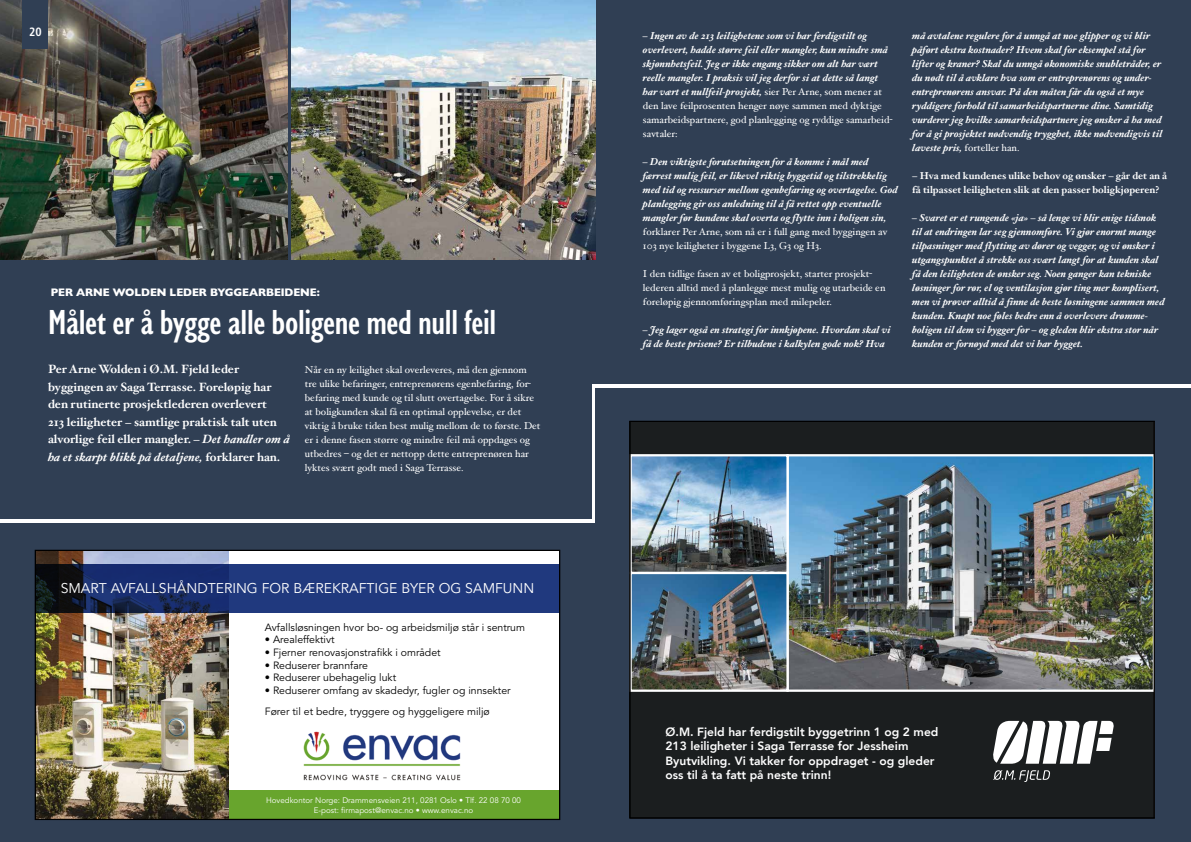
<style>
.page{position:relative;width:1191px;height:842px;background:#fff}
.page>*{position:absolute;margin:0;border:0;box-sizing:border-box;transform-origin:0 0}
.t1{font:600 condensed 36px "Gill Sans Nova";letter-spacing:-.01em;color:#fff}
.t2{font:14px "Avenir LT Std";color:#fff}
.t3{font:700 12px/17.5px "Hoefler Text";color:#fff}
.t4{font:800 12px/14.4px "Avenir";color:#fff}
.t5{font:700 condensed 12px "Frutiger LT Std";color:#fff}
.t6{font:800 11px "Gill Sans Nova";letter-spacing:-.01em;color:#fff}
.t7{font:10.5px/21px "Avenir LT Std";color:#000}
.t8{font:italic 700 10px/14px "Hoefler Text";color:#fff}
.t9{font:10px/14px "Hoefler Text";color:#fff}
.t10{font:700 10px/14px "Hoefler Text";color:#fff}
.t11{font:8px/9.6px "Avenir LT Std";color:#fff;text-align:center}
.s1{font-style:italic}
.s2{font-weight:400;font-style:normal}
</style>
<div class="page">
<div style="left:0;top:523px;width:602px;height:319px;background:#303f54"></div>
<div style="left:0;top:0;width:591px;height:519px;background:#303f54"></div>
<div style="left:587px;top:0;width:604px;height:384px;background:#303f54"></div>
<img style="left:0;top:0;width:288px;height:259px">
<img style="left:292px;top:0;width:303px;height:259px">
<div style="left:595px;top:388px;width:596px;height:454px;background:#303f54"></div>
<div style="left:630px;top:421px;width:524px;height:397px;background:#1b1e1f"></div>
<img style="left:633px;top:457px;width:152px;height:232px">
<img style="left:788px;top:454px;width:364px;height:238px">
<div style="left:630px;top:454px;width:158px;height:120px;border:2px solid #fff"></div>
<div style="left:630px;top:572px;width:158px;height:120px;border:2px solid #fff"></div>
<svg style="left:993px;top:721px;width:120px;height:43px"></svg>
<svg style="left:993px;top:770px;width:57px;height:12px"></svg>
<div style="left:35px;top:550px;width:525px;height:269px;background:#fff"></div>
<div style="left:227px;top:790px;width:333px;height:29px;background:#68a52d"></div>
<img style="left:37px;top:552px;width:191px;height:265px">
<img style="left:303px;top:731px;width:158px;height:50px">
<svg style="left:37px;top:564px;width:521px;height:49px;background:#1b316e"></svg>
<div style="left:35px;top:550px;width:525px;height:270px;border:1px solid #000"></div>
<div style="left:23px;top:0;width:25px;height:49px;background:#303f54"></div>
<p class="t5" style="left:29px;top:25px;width:14px">20</p>
<p class="t6" style="left:51px;top:285px;width:270px">PER ARNE WOLDEN LEDER BYGGEARBEIDENE:</p>
<h1 class="t1" style="left:48px;top:298px;width:450px">Målet er å bygge alle boligene med null feil</h1>
<p class="t3" style="left:48px;top:361px;width:244px">Per Arne Wolden i Ø.M. Fjeld leder byggingen av Saga Terrasse. Foreløpig har den rutinerte prosjektlederen overlevert<br>213 leiligheter – samtlige praktisk talt uten alvorlige feil eller mangler. <span class="s1">– Det handler om å ha et skarpt blikk på detaljene,</span> forklarer han.</p>
<p class="t9" style="left:305px;top:363px;width:237px">Når en ny leilighet skal overleveres, må den gjennom tre ulike befaringer, entreprenørens egenbefaring, for&shy;befaring med kunde og til slutt overtagelse. For å sikre at boligkunden skal få en optimal opplevelse, er det viktig å bruke tiden best mulig mellom de to første. Det er i denne fasen større og mindre feil må oppdages og utbedres – og det er nettopp dette entreprenøren har lyktes svært godt med i Saga Terrasse.</p>
<h2 class="t2" style="left:61px;top:580px;width:475px">SMART AVFALLSHÅNDTERING FOR BÆREKRAFTIGE BYER OG SAMFUNN</h2>
<p class="t7" style="left:265px;top:617px;width:262px">Avfallsløsningen hvor bo- og arbeidsmiljø står i sentrum</p>
<p class="t7" style="left:265px;top:629px;width:71px">• Arealeffektivt</p>
<p class="t7" style="left:265px;top:642px;width:177px">• Fjerner renovasjonstrafikk i området</p>
<p class="t7" style="left:265px;top:655px;width:105px">• Reduserer brannfare</p>
<p class="t7" style="left:265px;top:667px;width:133px">• Reduserer ubehagelig lukt</p>
<p class="t7" style="left:265px;top:680px;width:247px">• Reduserer omfang av skadedyr, fugler og innsekter<br>Fører til et bedre, tryggere og hyggeligere miljø</p>
<p class="t11" style="left:266px;top:796px;width:256px">Hovedkontor Norge: Drammensveien 211, 0281 Oslo • Tlf. 22 08 70 00<br>E-post: firmapost@envac.no • www.envac.no</p>
<p class="t8" style="left:643px;top:29px;width:251px">– Ingen av de 213 leilighetene som vi har ferdigstilt og overlevert, hadde større feil eller mangler, kun mindre små skjønnhetsfeil. Jeg er ikke engang sikker om alt har vært reelle mangler. I praksis vil jeg derfor si at dette så langt har vært et nullfeil-prosjekt, <span class="s2">sier Per Arne, som mener at den lave feilprosenten henger nøye sammen med dyktige samarbeidspartnere, god planlegging og ryddige samarbeid&shy;savtaler:</span></p>
<p class="t8" style="left:643px;top:155px;width:256px">– Den viktigste forutsetningen for å komme i mål med færrest mulig feil, er likevel riktig byggetid og tilstrekkelig med tid og ressurser mellom egenbefaring og overtagelse. God planlegging gir oss anledning til å få rettet opp eventuelle mangler før kundene skal overta og flytte inn i boligen sin,</p>
<p class="t9" style="left:643px;top:225px;width:246px">forklarer Per Arne, som nå er i full gang med byggingen av<br>103 nye leiligheter i byggene L3, G3 og H3.</p>
<p class="t9" style="left:643px;top:267px;width:244px">I den tidlige fasen av et boligprosjekt, starter prosjekt&shy;lederen alltid med å planlegge mest mulig og utarbeide en foreløpig gjennomføringsplan med milepeler.</p>
<p class="t8" style="left:643px;top:323px;width:249px">– Jeg lager også en strategi for innkjøpene. Hvordan skal vi få de beste prisene? Er tilbudene i kalkylen gode nok? Hva</p>
<p class="t8" style="left:912px;top:29px;width:252px">må avtalene regulere for å unngå at noe glipper og vi blir påført ekstra kostnader? Hvem skal for eksempel stå for lifter og kraner? Skal du unngå økonomiske snubletråder, er du nødt til å avklare hva som er entreprenørens og under&shy;entreprenørens ansvar. På den måten får du også et mye ryddigere forhold til samarbeidspartnerne dine. Samtidig vurderer jeg hvilke samarbeidspartnere jeg ønsker å ha med for å gi prosjektet nødvendig trygghet, ikke nødvendigvis til laveste pris, <span class="s2">forteller han.</span></p>
<p class="t10" style="left:912px;top:169px;width:256px">– Hva med kundenes ulike behov og ønsker – går det an å få tilpasset leiligheten slik at den passer boligkjøperen?</p>
<p class="t8" style="left:912px;top:211px;width:254px">– Svaret er et rungende «ja» – så lenge vi blir enige tidsnok til at endringen lar seg gjennomføre. Vi gjør enormt mange tilpasninger med flytting av dører og vegger, og vi ønsker i utgangspunktet å strekke oss svært langt for at kunden skal få den leiligheten de ønsker seg. Noen ganger kan tekniske løsninger for rør, el og ventilasjon gjør ting mer komplisert, men vi prøver alltid å finne de beste løsningene sammen med kunden. Knapt noe føles bedre enn å overlevere drømme&shy;boligen til dem vi bygger for – og gleden blir ekstra stor når kunden er fornøyd med det vi har bygget.</p>
<p class="t4" style="left:665px;top:724px;width:274px">Ø.M. Fjeld har ferdigstilt byggetrinn 1 og 2 med 213 leiligheter i Saga Terrasse for Jessheim Byutvikling. Vi takker for oppdraget - og gleder oss til å ta fatt på neste trinn!</p>
</div>
